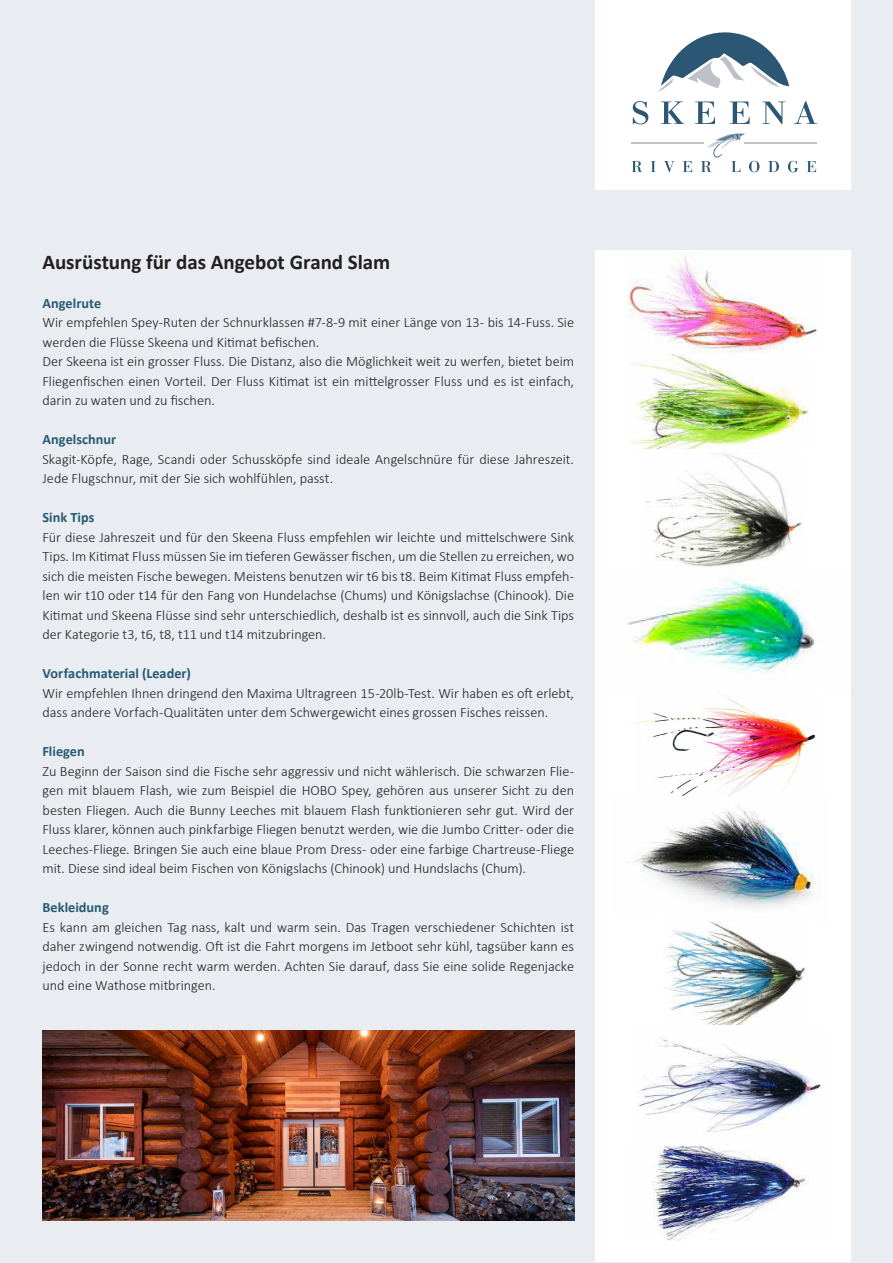
<style>
.page{position:relative;width:893px;height:1263px;background:#e9ecf0}
.page>*{position:absolute;margin:0;border:0;box-sizing:border-box;transform-origin:0 0}
.t1{font:700 21px "Calibri";color:#231f20}
.t2{font:300 14.25px/19.5px "Calibri";letter-spacing:-.005em;color:#231f20;text-align:justify}
.t3{font:700 14.25px "Calibri";color:#275974}
</style>
<div class="page">
<div style="left:595px;top:250px;width:255px;height:1011px;background:#fff"></div>
<img style="left:635px;top:691px;width:181px;height:106px">
<img style="left:628px;top:353px;width:182px;height:96px">
<img style="left:646px;top:453px;width:157px;height:114px">
<img style="left:633px;top:806px;width:181px;height:102px">
<img style="left:651px;top:1146px;width:156px;height:95px">
<img style="left:627px;top:578px;width:191px;height:95px">
<img style="left:665px;top:921px;width:141px;height:104px">
<img style="left:637px;top:1037px;width:187px;height:96px">
<img style="left:628px;top:257px;width:189px;height:96px">
<div style="left:595px;top:0;width:255px;height:189px;background:#fff"></div>
<svg style="left:633px;top:101px;width:15px;height:23px"></svg>
<svg style="left:661px;top:101px;width:23px;height:23px"></svg>
<svg style="left:695px;top:102px;width:20px;height:22px"></svg>
<svg style="left:730px;top:102px;width:20px;height:22px"></svg>
<svg style="left:762px;top:102px;width:23px;height:22px"></svg>
<svg style="left:794px;top:101px;width:23px;height:23px"></svg>
<svg style="left:632px;top:161px;width:10px;height:11px"></svg>
<svg style="left:651px;top:161px;width:5px;height:11px"></svg>
<svg style="left:664px;top:161px;width:10px;height:11px"></svg>
<svg style="left:683px;top:161px;width:9px;height:11px"></svg>
<svg style="left:768px;top:161px;width:11px;height:11px"></svg>
<svg style="left:788px;top:161px;width:10px;height:11px"></svg>
<svg style="left:807px;top:161px;width:9px;height:11px"></svg>
<svg style="left:658px;top:32px;width:131px;height:60px"></svg>
<svg style="left:701px;top:133px;width:58px;height:39px"></svg>
<hr style="left:631px;top:142px;width:73px;height:1px;background:#bec1c8">
<hr style="left:744px;top:142px;width:72px;height:1px;background:#bec1c8">
<img style="left:43px;top:1031px;width:531px;height:189px">
<p class="t1" style="left:43px;top:248px;width:349px">Ausrüstung für das Angebot Grand Slam</p>
<p class="t3" style="left:43px;top:294px;width:60px">Angelrute</p>
<p class="t2" style="left:43px;top:312px;width:533px">Wir empfehlen Spey-Ruten der Schnurklassen #7-8-9 mit einer Länge von 13- bis 14-Fuss. Sie werden die Flüsse Skeena und Kitimat befischen.</p>
<p class="t2" style="left:43px;top:351px;width:533px">Der Skeena ist ein grosser Fluss. Die Distanz, also die Möglichkeit weit zu werfen, bietet beim Fliegenfischen einen Vorteil. Der Fluss Kitimat ist ein mittelgrosser Fluss und es ist einfach, darin zu waten und zu fischen.</p>
<p class="t3" style="left:43px;top:430px;width:75px">Angelschnur</p>
<p class="t2" style="left:43px;top:449px;width:533px">Skagit-Köpfe, Rage, Scandi oder Schussköpfe sind ideale Angelschnüre für diese Jahreszeit.<br>Jede Flugschnur, mit der Sie sich wohlfühlen, passt.</p>
<p class="t3" style="left:43px;top:508px;width:54px">Sink Tips</p>
<p class="t2" style="left:43px;top:527px;width:533px">Für diese Jahreszeit und für den Skeena Fluss empfehlen wir leichte und mittelschwere Sink Tips. Im Kitimat Fluss müssen Sie im tieferen Gewässer fischen, um die Stellen zu erreichen, wo sich die meisten Fische bewegen. Meistens benutzen wir t6 bis t8. Beim Kitimat Fluss empfeh&shy;len wir t10 oder t14 für den Fang von Hundelachse (Chums) und Königslachse (Chinook). Die Kitimat und Skeena Flüsse sind sehr unterschiedlich, deshalb ist es sinnvoll, auch die Sink Tips der Kategorie t3, t6, t8, t11 und t14 mitzubringen.</p>
<p class="t3" style="left:43px;top:664px;width:150px">Vorfachmaterial (Leader)</p>
<p class="t2" style="left:43px;top:683px;width:533px">Wir empfehlen Ihnen dringend den Maxima Ultragreen 15-20lb-Test. Wir haben es oft erlebt, dass andere Vorfach-Qualitäten unter dem Schwergewicht eines grossen Fisches reissen.</p>
<p class="t3" style="left:43px;top:742px;width:44px">Fliegen</p>
<p class="t2" style="left:43px;top:761px;width:533px">Zu Beginn der Saison sind die Fische sehr aggressiv und nicht wählerisch. Die schwarzen Flie&shy;gen mit blauem Flash, wie zum Beispiel die HOBO Spey, gehören aus unserer Sicht zu den besten Fliegen. Auch die Bunny Leeches mit blauem Flash funktionieren sehr gut. Wird der Fluss klarer, können auch pinkfarbige Fliegen benutzt werden, wie die Jumbo Critter- oder die Leeches-Fliege. Bringen Sie auch eine blaue Prom Dress- oder eine farbige Chartreuse-Fliege mit. Diese sind ideal beim Fischen von Königslachs (Chinook) und Hundslachs (Chum).</p>
<p class="t3" style="left:43px;top:898px;width:68px">Bekleidung</p>
<p class="t2" style="left:43px;top:917px;width:533px">Es kann am gleichen Tag nass, kalt und warm sein. Das Tragen verschiedener Schichten ist daher zwingend notwendig. Oft ist die Fahrt morgens im Jetboot sehr kühl, tagsüber kann es jedoch in der Sonne recht warm werden. Achten Sie darauf, dass Sie eine solide Regenjacke und eine Wathose mitbringen.</p>
</div>
